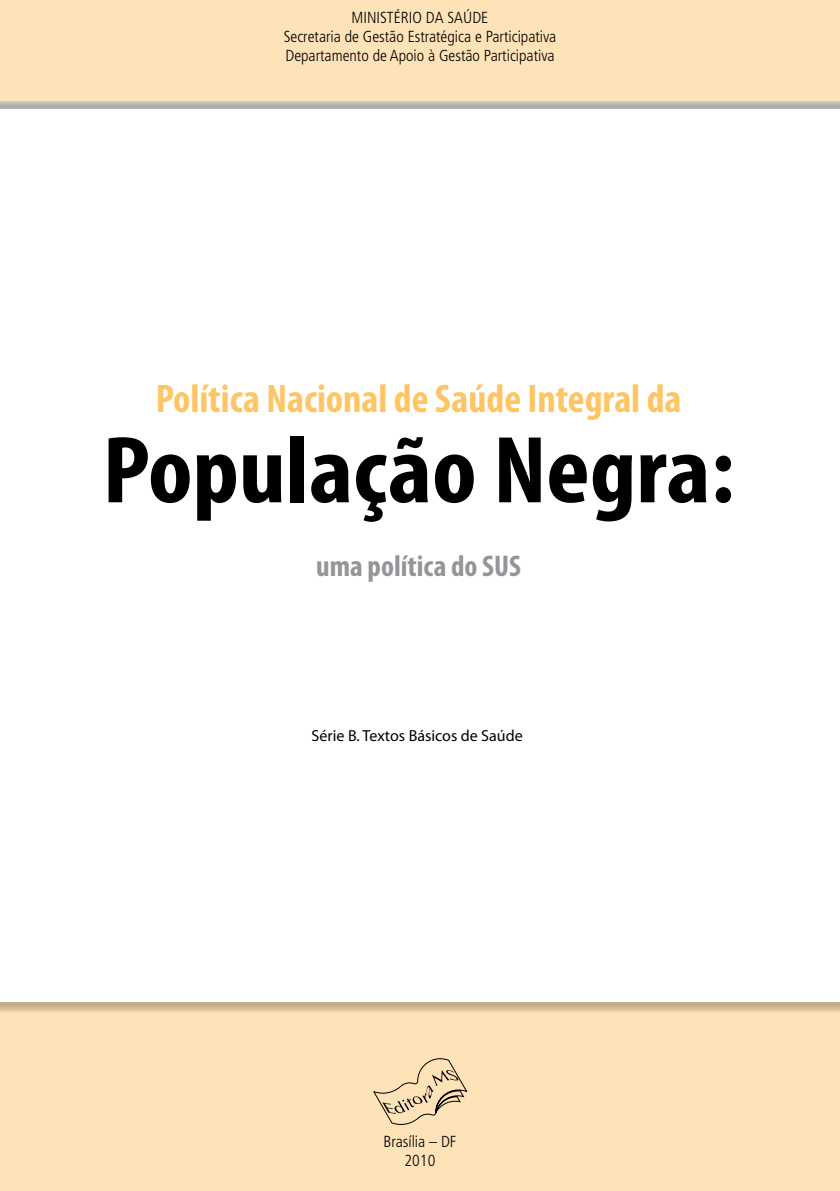
<style>
.page{position:relative;width:840px;height:1191px;background:#fff}
.page>*{position:absolute;margin:0;border:0;box-sizing:border-box;transform-origin:0 0}
.t1{font:700 condensed 96px "Myriad Pro";color:#000;scale:1.08 1}
.t2{font:700 condensed 40px "Myriad Pro";color:#fec565}
.t3{font:700 condensed 30px "Myriad Pro";color:#939598}
.t4{font:300 condensed 16px/19.2px "Frutiger";color:#000;text-align:center}
.t5{font:16px "Myriad Pro";color:#000}
</style>
<div class="page">
<div style="left:0;top:0;width:839px;height:111px;background:#000;opacity:.25"></div>
<div style="left:0;top:1002px;width:839px;height:189px;background:#ffe3b8"></div>
<div style="left:0;top:0;width:839px;height:100px;background:#ffe3b8"></div>
<svg style="left:373px;top:1058px;width:94px;height:66px"></svg>
<p class="t4" style="left:283px;top:8px;width:274px">MINISTÉRIO DA SAÚDE<br>Secretaria de Gestão Estratégica e Participativa<br>Departamento de Apoio à Gestão Participativa</p>
<h2 class="t2" style="left:155px;top:374px;width:527px">Política Nacional de Saúde Integral da</h2>
<h1 class="t1" style="left:102px;top:410px;width:586px">População Negra:</h1>
<h3 class="t3" style="left:316px;top:547px;width:206px">uma política do SUS</h3>
<p class="t5" style="left:311px;top:725px;width:213px">Série B. Textos Básicos de Saúde</p>
<p class="t4" style="left:383px;top:1132px;width:74px">Brasília – DF<br>2010</p>
</div>
